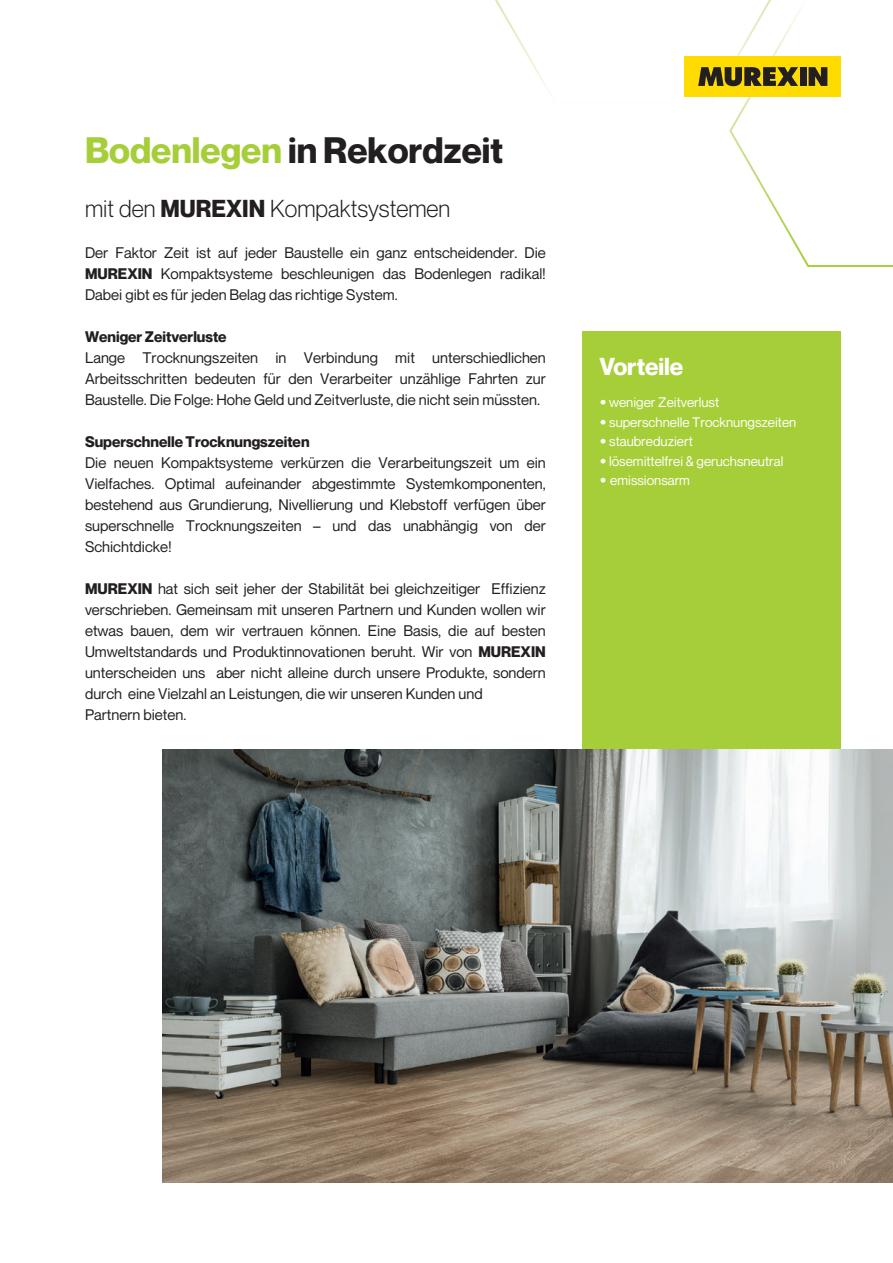
<style>
.page{position:relative;width:893px;height:1263px;background:#fff}
.page>*{position:absolute;margin:0;border:0;box-sizing:border-box;transform-origin:0 0}
.t1{font:700 36px "Neue Montreal";color:#231f20}
.t2{font:300 24px "Neue Montreal";color:#231f20}
.t3{font:700 24px "Neue Montreal";color:#fff}
.t4{font:15px/21px "Neue Montreal";color:#231f20;text-align:justify}
.t5{font:700 15px "Neue Montreal";color:#231f20}
.t6{font:13.5px "Neue Montreal";color:#fff}
.s1{color:#a6ce39}
.s2{font-weight:700}
.s3{font-family:"Helvetica Neue LTW1 G"}
</style>
<div class="page">
<div style="left:583px;top:332px;width:258px;height:497px;background:#a6ce39"></div>
<img style="left:162px;top:749px;width:731px;height:433px">
<svg style="left:495px;top:0;width:398px;height:267px"></svg>
<h1 class="t1" style="left:85px;top:128px;width:420px"><span class="s1">Bodenlegen</span> in Rekordzeit</h1>
<h2 class="t2" style="left:85px;top:194px;width:367px">mit den <span class="s2">MUREXIN</span> Kompaktsystemen</h2>
<p class="t4" style="left:85px;top:242px;width:462px">Der Faktor Zeit ist auf jeder Baustelle ein ganz entscheidender. Die <span class="s2">MUREXIN</span> Kompaktsysteme beschleunigen das Bodenlegen radikal!<br>Dabei gibt es für jeden Belag das richtige System.</p>
<p class="t5" style="left:85px;top:327px;width:143px">Weniger Zeitverluste</p>
<p class="t4" style="left:85px;top:347px;width:462px">Lange Trocknungszeiten in Verbindung mit unterschiedlichen Arbeitsschritten bedeuten für den Verarbeiter unzählige Fahrten zur Baustelle. Die Folge: Hohe Geld und Zeitverluste, die nicht sein müssten.</p>
<p class="t5" style="left:85px;top:432px;width:226px">Superschnelle Trocknungszeiten</p>
<p class="t4" style="left:85px;top:452px;width:462px">Die neuen Kompaktsysteme verkürzen die Verarbeitungszeit um ein Vielfaches. Optimal aufeinander abgestimmte Systemkomponenten, bestehend aus Grundierung, Nivellierung und Klebstoff verfügen über superschnelle Trocknungszeiten – und das unabhängig von der Schichtdicke!</p>
<p class="t4" style="left:85px;top:578px;width:462px;text-align:left"><span class="s2">MUREXIN</span> hat sich seit jeher der Stabilität bei gleichzeitiger Effizienz verschrieben. Gemeinsam mit unseren Partnern und Kunden wollen wir etwas bauen, dem wir vertrauen können. Eine Basis, die auf besten Umweltstandards und Produktinnovationen beruht. Wir von <span class="s2">MUREXIN </span>unterscheiden uns aber nicht alleine durch unsere Produkte, sondern durch eine Vielzahl an Leistungen, die wir unseren Kunden und<br>Partnern bieten.</p>
<h2 class="t3" style="left:600px;top:352px;width:85px">Vorteile</h2>
<p class="t6" style="left:600px;top:394px;width:121px"><span class="s3">•</span> weniger Zeitverlust</p>
<p class="t6" style="left:600px;top:413px;width:198px"><span class="s3">•</span> superschnelle Trocknungszeiten</p>
<p class="t6" style="left:600px;top:433px;width:95px"><span class="s3">•</span> staubreduziert</p>
<p class="t6" style="left:600px;top:452px;width:185px"><span class="s3">•</span> lösemittelfrei &amp; geruchsneutral</p>
<p class="t6" style="left:600px;top:472px;width:92px"><span class="s3">•</span> emissionsarm</p>
</div>
